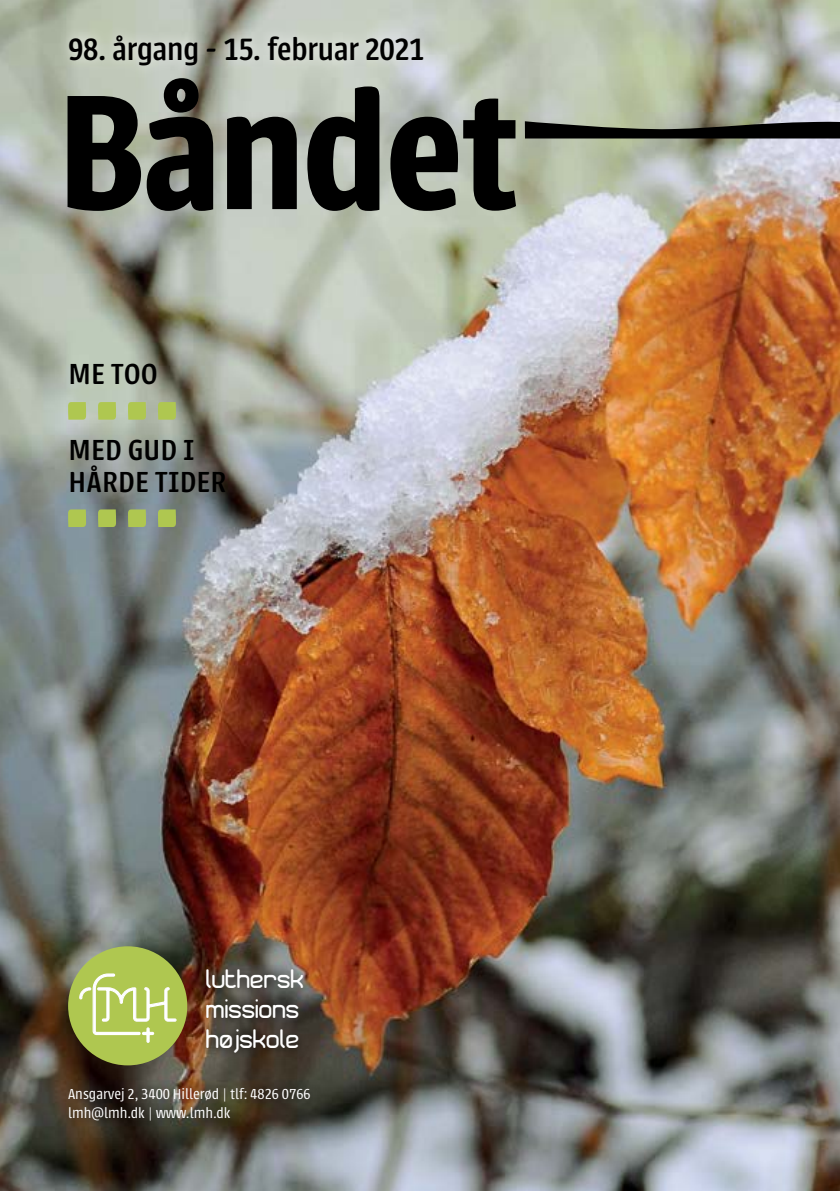
<style>
.page{position:relative;width:840px;height:1191px;background:#fff}
.page>*{position:absolute;margin:0;border:0;box-sizing:border-box;transform-origin:0 0}
.t1{font:600 180px "Urbana";letter-spacing:-.015em;color:#000}
.t2{font:500 34px "Urbana";letter-spacing:-.005em;color:#000}
.t3{font:500 32px/32px "Urbana";letter-spacing:.025em;color:#000}
.t4{font:500 30px/30px "LMH";color:#fff}
.t5{font:300 16px/19.2px "Urbana";color:#fff}
</style>
<div class="page">
<img style="left:0;top:0;width:839px;height:1191px">
<svg style="left:68px;top:402px;width:18px;height:17px"></svg>
<svg style="left:98px;top:402px;width:18px;height:17px"></svg>
<svg style="left:128px;top:402px;width:18px;height:17px"></svg>
<svg style="left:158px;top:402px;width:18px;height:17px"></svg>
<svg style="left:68px;top:509px;width:18px;height:18px"></svg>
<svg style="left:98px;top:509px;width:18px;height:18px"></svg>
<svg style="left:128px;top:509px;width:18px;height:18px"></svg>
<svg style="left:158px;top:509px;width:18px;height:18px"></svg>
<div style="left:58px;top:23px;width:376px;height:55px;background:#fff;opacity:.75"></div>
<div style="left:56px;top:1074px;width:266px;height:58px;background:#000;opacity:.75"></div>
<svg style="left:68px;top:946px;width:119px;height:119px;background:#a1af59"></svg>
<div style="left:194px;top:957px;width:121px;height:107px;background:#000;opacity:.75"></div>
<svg style="left:524px;top:121px;width:315px;height:17px;background:#2d2f29"></svg>
<h2 class="t2" style="left:68px;top:30px;width:357px">98. årgang - 15. februar 2021</h2>
<h1 class="t1" style="left:58px;top:51px;width:461px">Båndet</h1>
<h3 class="t3" style="left:69px;top:358px;width:90px">ME TOO</h3>
<h3 class="t3" style="left:69px;top:433px;width:158px">MED GUD I<br>HÅRDE TIDER</h3>
<h3 class="t4" style="left:206px;top:963px;width:99px">luthersk missions højskole</h3>
<p class="t5" style="left:68px;top:1084px;width:244px">Ansgarvej 2, 3400 Hillerød | tlf: 4826 0766 lmh@lmh.dk | www.lmh.dk</p>
</div>
